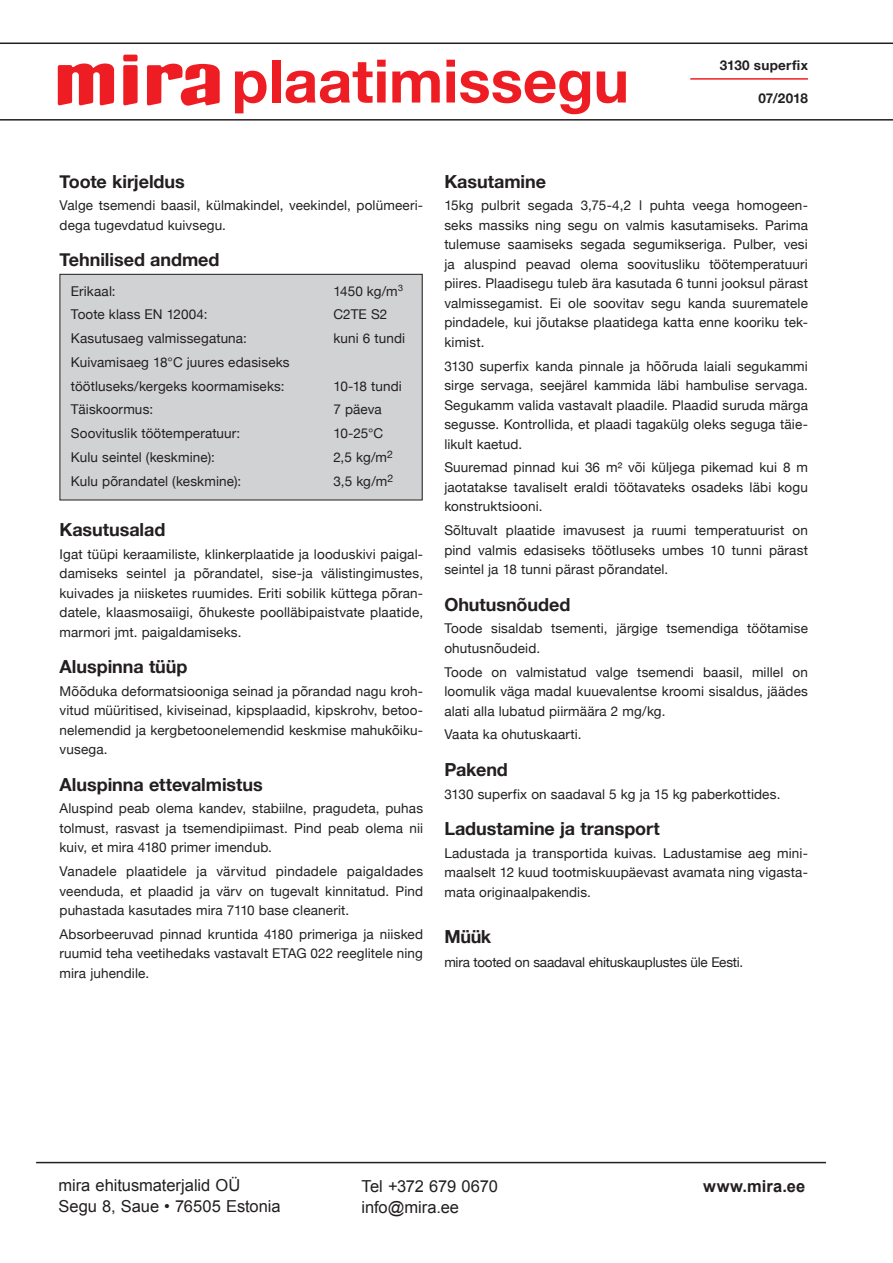
<style>
.page{position:relative;width:893px;height:1263px;background:#fff}
.page>*{position:absolute;margin:0;border:0;box-sizing:border-box;transform-origin:0 0}
.t1{font:700 60px "Helvetica Neue";color:#ee1d23}
.t2{font:700 18px "Helvetica Neue";letter-spacing:-.005em;color:#231f20}
.t3{font:16.5px/20.7px "Arial";letter-spacing:-.005em;color:#231f20}
.t4{font:700 16.5px "Arial";letter-spacing:.01em;color:#231f20}
.t5{font:13.5px/19.5px "Helvetica Neue";letter-spacing:.01em;color:#231f20;text-align:justify}
.t6{font:13.5px "Helvetica Neue";letter-spacing:-.015em;color:#231f20}
.t7{font:700 13.5px "Helvetica Neue";letter-spacing:.02em;color:#231f20}
</style>
<div class="page">
<div style="left:60px;top:274px;width:362px;height:226px;background:#d1d2d4"></div>
<div style="left:60px;top:274px;width:363px;height:226px;border:1px solid #231f20"></div>
<hr style="left:0;top:119px;width:893px;height:2px;background:#231f20">
<svg style="left:123px;top:65px;width:15px;height:40px"></svg>
<div style="left:123px;top:55px;width:15px;height:6px;background:#ee1d23;border-radius:2px"></div>
<svg style="left:58px;top:63px;width:57px;height:42px"></svg>
<svg style="left:147px;top:63px;width:73px;height:43px"></svg>
<hr style="left:0;top:43px;width:893px;height:1px;background:#231f20">
<hr style="left:36px;top:1162px;width:790px;height:1px;background:#231f20">
<hr style="left:690px;top:78px;width:118px;height:2px;background:#ee1d23">
<h1 class="t1" style="left:232px;top:34px;width:399px">plaatimissegu</h1>
<p class="t7" style="left:720px;top:55px;width:90px">3130 superfix</p>
<p class="t7" style="left:758px;top:87px;width:51px">07/2018</p>
<h2 class="t2" style="left:60px;top:167px;width:127px">Toote kirjeldus</h2>
<p class="t5" style="left:60px;top:197px;width:365px">Valge tsemendi baasil, külmakindel, veekindel, polümeeri&shy;dega tugevdatud kuivsegu.</p>
<h2 class="t2" style="left:60px;top:246px;width:161px">Tehnilised andmed</h2>
<p class="t5" style="left:71px;top:282px;width:46px">Erikaal:</p>
<p class="t5" style="left:333px;top:282px;width:71px">1450 kg/m<sup>3</sup></p>
<p class="t5" style="left:71px;top:306px;width:138px">Toote klass EN 12004:</p>
<p class="t5" style="left:333px;top:306px;width:55px">C2TE S2</p>
<p class="t5" style="left:71px;top:329px;width:178px">Kasutusaeg valmissegatuna:</p>
<p class="t5" style="left:333px;top:329px;width:73px">kuni 6 tundi</p>
<p class="t5" style="left:71px;top:351px;width:220px;line-height:23.7px">Kuivamisaeg 18°C juures edasiseks töötluseks/kergeks koormamiseks:</p>
<p class="t5" style="left:333px;top:377px;width:70px">10-18 tundi</p>
<p class="t5" style="left:71px;top:401px;width:84px">Täiskoormus:</p>
<p class="t5" style="left:333px;top:401px;width:50px">7 päeva</p>
<p class="t5" style="left:71px;top:424px;width:171px">Soovituslik töötemperatuur:</p>
<p class="t5" style="left:333px;top:424px;width:51px">10-25°C</p>
<p class="t5" style="left:71px;top:448px;width:145px">Kulu seintel (keskmine):</p>
<p class="t5" style="left:333px;top:448px;width:61px">2,5 kg/m<sup>2</sup></p>
<p class="t5" style="left:71px;top:472px;width:172px">Kulu põrandatel (keskmine):</p>
<p class="t5" style="left:333px;top:472px;width:61px">3,5 kg/m<sup>2</sup></p>
<h2 class="t2" style="left:60px;top:515px;width:107px">Kasutusalad</h2>
<p class="t5" style="left:60px;top:545px;width:365px">Igat tüüpi keraamiliste, klinkerplaatide ja looduskivi paigal&shy;damiseks seintel ja põrandatel, sise-ja välistingimustes, kuivades ja niisketes ruumides. Eriti sobilik küttega põran&shy;datele, klaasmosaiigi, õhukeste poolläbipaistvate plaatide, marmori jmt. paigaldamiseks.</p>
<h2 class="t2" style="left:60px;top:652px;width:129px">Aluspinna tüüp</h2>
<p class="t5" style="left:60px;top:682px;width:365px">Mõõduka deformatsiooniga seinad ja põrandad nagu kroh&shy;vitud müüritised, kiviseinad, kipsplaadid, kipskrohv, betoo&shy;nelemendid ja kergbetoonelemendid keskmise mahukõiku&shy;vusega.</p>
<h2 class="t2" style="left:60px;top:770px;width:205px">Aluspinna ettevalmistus</h2>
<p class="t5" style="left:60px;top:800px;width:365px">Aluspind peab olema kandev, stabiilne, pragudeta, puhas tolmust, rasvast ja tsemendipiimast. Pind peab olema nii kuiv, et mira 4180 primer imendub.</p>
<p class="t5" style="left:60px;top:862px;width:365px">Vanadele plaatidele ja värvitud pindadele paigaldades veenduda, et plaadid ja värv on tugevalt kinnitatud. Pind puhastada kasutades mira 7110 base cleanerit.</p>
<p class="t5" style="left:60px;top:925px;width:365px">Absorbeeruvad pinnad kruntida 4180 primeriga ja niisked ruumid teha veetihedaks vastavalt ETAG 022 reeglitele ning mira juhendile.</p>
<h2 class="t2" style="left:444px;top:167px;width:103px">Kasutamine</h2>
<p class="t5" style="left:444px;top:197px;width:365px">15kg pulbrit segada 3,75-4,2 l puhta veega homogeen&shy;seks massiks ning segu on valmis kasutamiseks. Parima tulemuse saamiseks segada segumikseriga. Pulber, vesi ja aluspind peavad olema soovitusliku töötemperatuuri piires. Plaadisegu tuleb ära kasutada 6 tunni jooksul pärast valmissegamist. Ei ole soovitav segu kanda suurematele pindadele, kui jõutakse plaatidega katta enne kooriku tek&shy;kimist.</p>
<p class="t5" style="left:444px;top:357px;width:365px">3130 superfix kanda pinnale ja hõõruda laiali segukammi sirge servaga, seejärel kammida läbi hambulise servaga.<br>Segukamm valida vastavalt plaadile. Plaadid suruda märga segusse. Kontrollida, et plaadi tagakülg oleks seguga täie&shy;likult kaetud.</p>
<p class="t5" style="left:444px;top:458px;width:365px">Suuremad pinnad kui 36 m² või küljega pikemad kui 8 m jaotatakse tavaliselt eraldi töötavateks osadeks läbi kogu konstruktsiooni.</p>
<p class="t5" style="left:444px;top:521px;width:365px">Sõltuvalt plaatide imavusest ja ruumi temperatuurist on pind valmis edasiseks töötluseks umbes 10 tunni pärast seintel ja 18 tunni pärast põrandatel.</p>
<h2 class="t2" style="left:444px;top:590px;width:128px">Ohutusnõuded</h2>
<p class="t5" style="left:444px;top:619px;width:365px">Toode sisaldab tsementi, järgige tsemendiga töötamise ohutusnõudeid.</p>
<p class="t5" style="left:444px;top:663px;width:365px">Toode on valmistatud valge tsemendi baasil, millel on loomulik väga madal kuuevalentse kroomi sisaldus, jäädes alati alla lubatud piirmäära 2 mg/kg.</p>
<p class="t5" style="left:444px;top:725px;width:139px">Vaata ka ohutuskaarti.</p>
<h2 class="t2" style="left:444px;top:755px;width:65px">Pakend</h2>
<p class="t5" style="left:444px;top:785px;width:338px">3130 superfix on saadaval 5 kg ja 15 kg paberkottides.</p>
<h2 class="t2" style="left:444px;top:814px;width:217px">Ladustamine ja transport</h2>
<p class="t5" style="left:444px;top:844px;width:365px">Ladustada ja transportida kuivas. Ladustamise aeg mini&shy;maalselt 12 kuud tootmiskuupäevast avamata ning vigasta&shy;mata originaalpakendis.</p>
<h2 class="t2" style="left:444px;top:922px;width:48px">Müük</h2>
<p class="t6" style="left:444px;top:952px;width:300px">mira tooted on saadaval ehituskauplustes üle Eesti.</p>
<p class="t3" style="left:58px;top:1175px;width:224px">mira ehitusmaterjalid OÜ<br>Segu 8, Saue • 76505 Estonia</p>
<p class="t3" style="left:361px;top:1176px;width:138px">Tel +372 679 0670 info@mira.ee</p>
<p class="t4" style="left:703px;top:1175px;width:104px">www.mira.ee</p>
</div>
